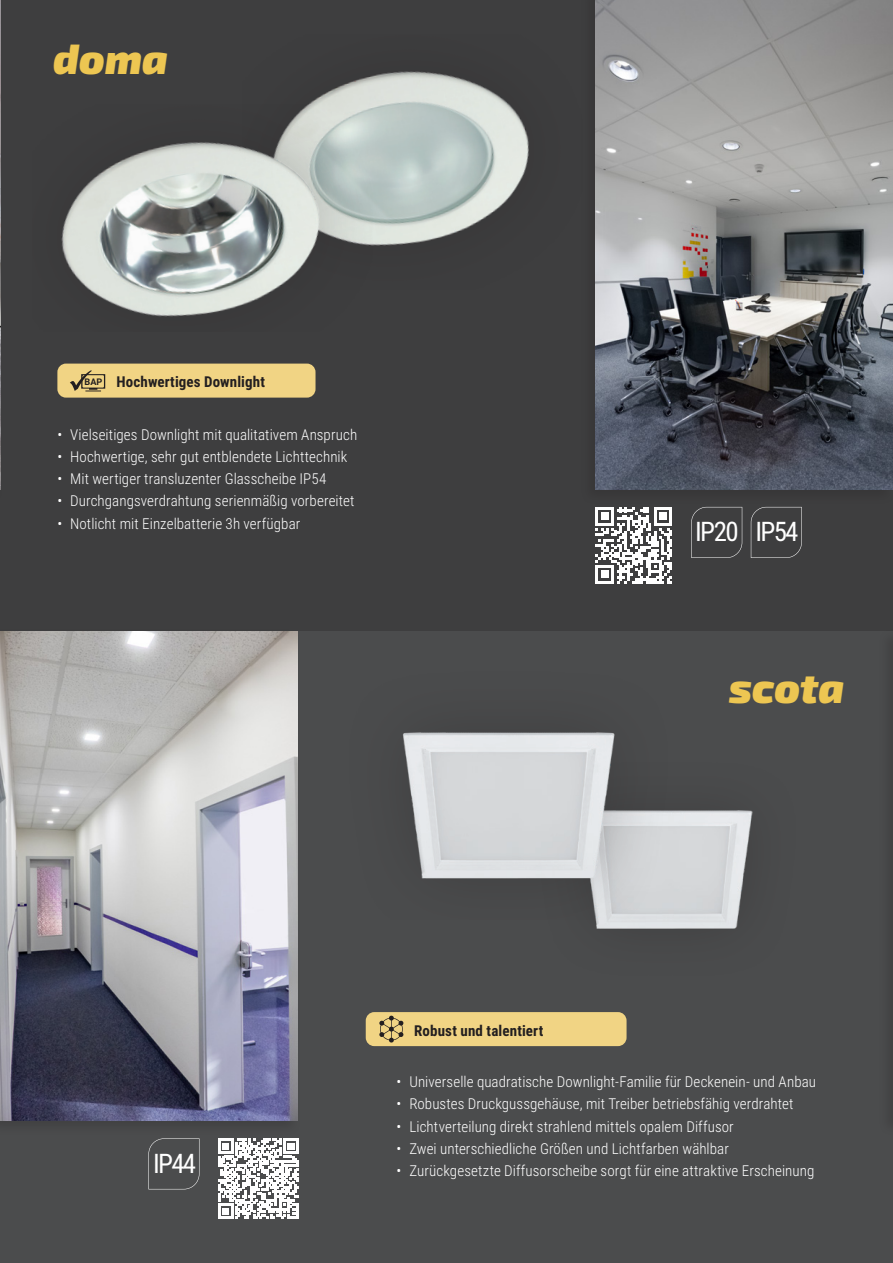
<style>
.page{position:relative;width:893px;height:1263px;background:#fff}
.page>*{position:absolute;margin:0;border:0;box-sizing:border-box;transform-origin:0 0}
.U00_familie_gelb{font:italic 900 42px "Exo 2";color:#edc652}
.t1{font:27px "Roboto Condensed";letter-spacing:-.065em;color:#fff}
.t2{font:300 15px "Roboto Condensed";letter-spacing:.005em;color:#fff}
._10_bold{font:700 15px "Roboto Condensed";letter-spacing:.01em;color:#231f20}
.t3{font:700 9.15px "Roboto";color:#231f20}
</style>
<div class="page">
<div style="left:0;top:0;width:893px;height:631px;background:#3e3e3f"></div>
<div style="left:0;top:631px;width:893px;height:632px;background:#4b4c4d"></div>
<img style="left:309px;top:71px;width:220px;height:175px">
<img style="left:61px;top:104px;width:311px;height:213px">
<img style="left:595px;top:810px;width:158px;height:119px">
<img style="left:403px;top:732px;width:273px;height:188px">
<img style="left:0;top:0;width:1px;height:489px">
<div style="left:878px;top:628px;width:15px;height:508px;background:#474849"></div>
<div style="left:0;top:628px;width:301px;height:508px;background:#484849"></div>
<img style="left:0;top:631px;width:298px;height:489px">
<img style="left:595px;top:0;width:298px;height:489px">
<svg style="left:148px;top:1138px;width:51px;height:51px"></svg>
<svg style="left:751px;top:507px;width:51px;height:51px"></svg>
<svg style="left:691px;top:507px;width:51px;height:51px"></svg>
<div style="left:57px;top:364px;width:258px;height:34px;background:#f1d484;border-radius:9px"></div>
<svg style="left:70px;top:370px;width:35px;height:21px"></svg>
<div style="left:366px;top:1012px;width:261px;height:34px;background:#f1d484;border-radius:9px"></div>
<svg style="left:379px;top:1016px;width:24px;height:26px"></svg>
<svg style="left:595px;top:507px;width:77px;height:77px"></svg>
<svg style="left:218px;top:1138px;width:81px;height:81px"></svg>
<hr style="left:296px;top:1203px;width:3px;height:16px;background:#fff">
<p class="U00_familie_gelb" style="left:53px;top:33px;width:116px">doma</p>
<p class="t3" style="left:85px;top:375px;width:19px">BAP</p>
<p class="_10_bold" style="left:117px;top:371px;width:150px">Hochwertiges Downlight</p>
<p class="t2" style="left:57px;top:424px;width:301px">• Vielseitiges Downlight mit qualitativem Anspruch</p>
<p class="t2" style="left:57px;top:446px;width:291px">• Hochwertige, sehr gut entblendete Lichttechnik</p>
<p class="t2" style="left:57px;top:468px;width:270px">• Mit wertiger transluzenter Glasscheibe IP54</p>
<p class="t2" style="left:57px;top:491px;width:299px">• Durchgangsverdrahtung serienmäßig vorbereitet</p>
<p class="t2" style="left:57px;top:513px;width:244px">• Notlicht mit Einzelbatterie 3h verfügbar</p>
<p class="t1" style="left:695px;top:513px;width:45px">IP20</p>
<p class="t1" style="left:756px;top:513px;width:45px">IP54</p>
<p class="U00_familie_gelb" style="left:729px;top:663px;width:116px">scota</p>
<p class="t1" style="left:153px;top:1144px;width:45px">IP44</p>
<p class="_10_bold" style="left:414px;top:1020px;width:131px">Robust und talentiert</p>
<p class="t2" style="left:397px;top:1071px;width:421px">• Universelle quadratische Downlight-Familie für Deckenein- und Anbau</p>
<p class="t2" style="left:397px;top:1093px;width:398px">• Robustes Druckgussgehäuse, mit Treiber betriebsfähig verdrahtet</p>
<p class="t2" style="left:397px;top:1116px;width:339px">• Lichtverteilung direkt strahlend mittels opalem Diffusor</p>
<p class="t2" style="left:397px;top:1138px;width:334px">• Zwei unterschiedliche Größen und Lichtfarben wählbar</p>
<p class="t2" style="left:397px;top:1160px;width:419px">• Zurückgesetzte Diffusorscheibe sorgt für eine attraktive Erscheinung</p>
</div>
